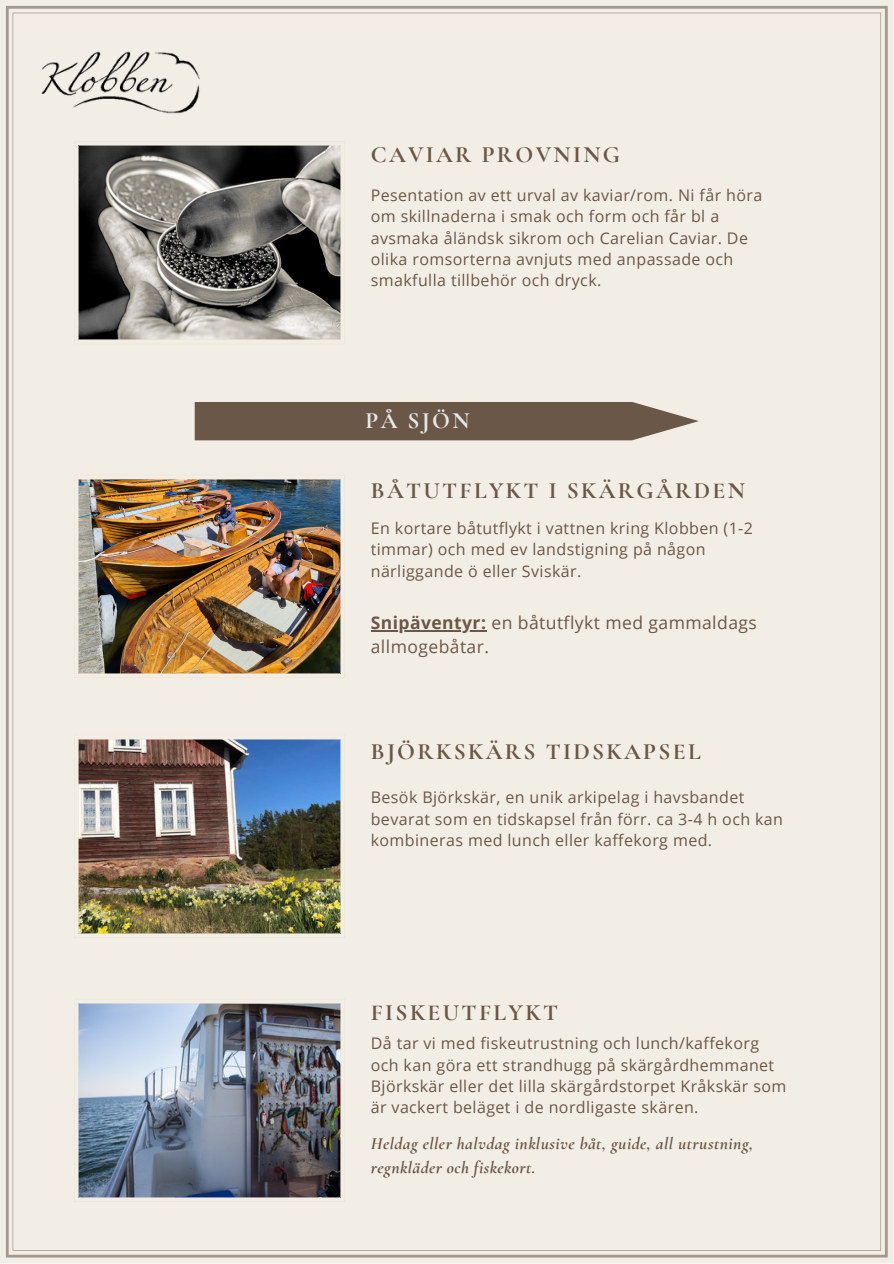
<style>
.page{position:relative;width:894px;height:1264px;background:#fff}
.page>*{position:absolute;margin:0;border:0;box-sizing:border-box;transform-origin:0 0}
.t1{font:700 23.4px "Cormorant Garamond";letter-spacing:.1em;color:#6a5747}
.t2{font:700 23.4px "Cormorant Garamond";letter-spacing:.1em;color:#e8e8e8}
.t3{font:italic 700 17.55px/23.7px "Cormorant Garamond";letter-spacing:.025em;color:#6a5747}
.t4{font:17.55px/23.7px "Open Sans";letter-spacing:.025em;color:#6a5747}
.t5{font:16.05px/21.3px "Open Sans";letter-spacing:.025em;color:#6a5747}
.s1{font-weight:700}
</style>
<div class="page">
<div style="left:6px;top:6px;width:881px;height:1251px;background:#f3eee5"></div>
<svg style="left:74px;top:222px;width:271px;height:122px;background:#797671"></svg>
<div style="left:195px;top:402px;width:503px;height:38px;background:#6a5747"></div>
<img style="left:74px;top:474px;width:271px;height:204px">
<hr style="left:370px;top:630px;width:116px;height:1px;background:#6a5747">
<img style="left:74px;top:734px;width:271px;height:203px">
<img style="left:74px;top:998px;width:271px;height:203px">
<img style="left:0;top:0;width:386px;height:222px">
<p class="t1" style="left:370px;top:140px;width:251px">CAVIAR PROVNING</p>
<h1 class="t5" style="left:370px;top:184px;width:393px">Pesentation av ett urval av kaviar/rom. Ni får höra om skillnaderna i smak och form och får bl a avsmaka åländsk sikrom och Carelian Caviar. De olika romsorterna avnjuts med anpassade och smakfulla tillbehör och dryck.</h1>
<p class="t2" style="left:365px;top:407px;width:106px">PÅ SJÖN</p>
<p class="t1" style="left:370px;top:476px;width:375px">BÅTUTFLYKT I SKÄRGÅRDEN</p>
<h1 class="t5" style="left:370px;top:517px;width:383px">En kortare båtutflykt i vattnen kring Klobben (1-2 timmar) och med ev landstigning på någon närliggande ö eller Sviskär.</h1>
<p class="t4" style="left:370px;top:610px;width:387px"><span class="s1">Snipäventyr:</span> en båtutflykt med gammaldags allmogebåtar.</p>
<h1 class="t1" style="left:370px;top:737px;width:331px">BJÖRKSKÄRS TIDSKAPSEL</h1>
<p class="t5" style="left:370px;top:786px;width:413px">Besök Björkskär, en unik arkipelag i havsbandet bevarat som en tidskapsel från förr. ca 3-4 h och kan kombineras med lunch eller kaffekorg med.</p>
<h1 class="t1" style="left:370px;top:998px;width:189px">FISKEUTFLYKT</h1>
<p class="t5" style="left:370px;top:1032px;width:417px">Då tar vi med fiskeutrustning och lunch/kaffekorg och kan göra ett strandhugg på skärgårdhemmanet Björkskär eller det lilla skärgårdstorpet Kråkskär som är vackert beläget i de nordligaste skären.</p>
<p class="t3" style="left:370px;top:1131px;width:384px">Heldag eller halvdag inklusive båt, guide, all utrustning, regnkläder och fiskekort.</p>
</div>
